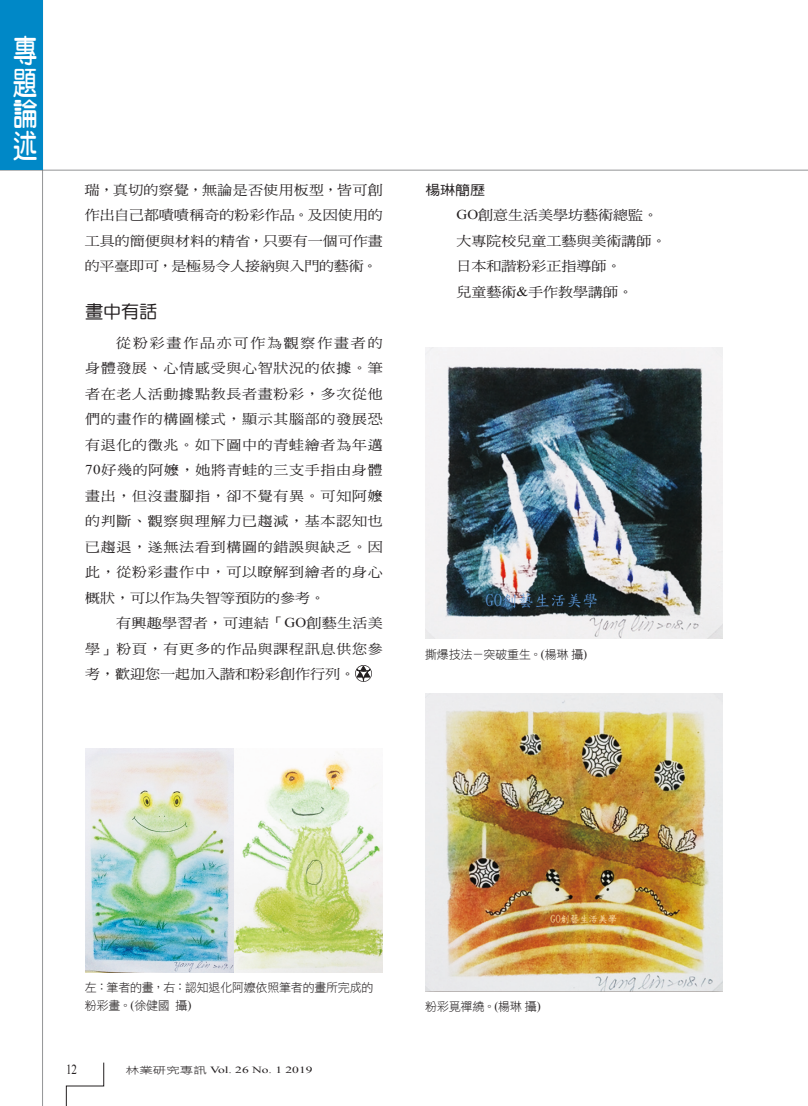
<style>
.page{position:relative;width:808px;height:1106px;background:#fff}
.page>*{position:absolute;margin:0;border:0;box-sizing:border-box;transform-origin:0 0}
.t1{font:31.5px/31.5px "DF Yuan W7 WINP BF";color:#fff;text-align:justify;scale:.77 1}
._02-內文中標標準{font:18px "DF Yuan W5 WINP BF";color:#231f20}
.t2{font:13.8px "Times New Roman";color:#231f20;scale:.8 1}
._01內文{font:13.5px/25.5px "DF Ming W5 WINP BF";color:#231f20;text-align:justify;scale:1.11 1}
._07小標齊左2{font:13.5px "DF Hei W5 WINP BF";color:#231f20;scale:1.11 1}
._06圖說{font:12px/18px "DF Hei W3 WINP BF";letter-spacing:-.015em;color:#231f20}
.t3{font:9.45px "Times New Roman";color:#231f20;scale:1.43 1}
.s1{font-family:"Times New Roman"}
.s2{font-family:"DF Hei W3 WINP BF"}
</style>
<div class="page">
<hr style="left:0;top:170px;width:808px;height:1px;background:#6c6d70">
<hr style="left:42px;top:0;width:1px;height:1106px;background:#6c6d70">
<svg style="left:66px;top:1062px;width:38px;height:44px"></svg>
<div style="left:0;top:0;width:43px;height:170px;background:#0088c7"></div>
<svg style="left:355px;top:665px;width:17px;height:17px"></svg>
<img style="left:85px;top:748px;width:298px;height:224px">
<img style="left:425px;top:693px;width:298px;height:298px">
<img style="left:425px;top:347px;width:298px;height:291px">
<h1 class="t1" style="left:13px;top:35px;width:32px">專題論述</h1>
<p class="_01內文" style="left:85px;top:177px;width:270px">瑞，真切的察覺，無論是否使用板型，皆可創作出自己都嘖嘖稱奇的粉彩作品。及因使用的工具的簡便與材料的精省，只要有一個可作畫的平臺即可，是極易令人接納與入門的藝術。</p>
<p class="_02-內文中標標準" style="left:85px;top:302px;width:73px">畫中有話</p>
<p class="_01內文" style="left:85px;top:330px;width:270px;text-indent:31px">從粉彩畫作品亦可作為觀察作畫者的身體發展、心情感受與心智狀況的依據。筆者在老人活動據點教長者畫粉彩，多次從他們的畫作的構圖樣式，顯示其腦部的發展恐有退化的徵兆。如下圖中的青蛙繪者為年邁<span class="s1">70</span>好幾的阿嬤，她將青蛙的三支手指由身體畫出，但沒畫腳指，卻不覺有異。可知阿嬤的判斷、觀察與理解力已趨減，基本認知也已趨退，遂無法看到構圖的錯誤與缺乏。因此，從粉彩畫作中，可以瞭解到繪者的身心概狀，可以作為失智等預防的參考。</p>
<p class="_01內文" style="left:85px;top:610px;width:270px;text-indent:31px">有興趣學習者，可連結「<span class="s1">GO</span>創藝生活美學」粉頁，有更多的作品與課程訊息供您參考，歡迎您一起加入諧和粉彩創作行列。</p>
<p class="_07小標齊左2" style="left:425px;top:183px;width:56px">楊琳簡歷</p>
<p class="_01內文" style="left:456px;top:202px;width:183px"><span class="s1">GO</span>創意生活美學坊藝術總監。</p>
<p class="_01內文" style="left:456px;top:228px;width:191px">大專院校兒童工藝與美術講師。</p>
<p class="_01內文" style="left:456px;top:253px;width:150px">日本和諧粉彩正指導師。</p>
<p class="_01內文" style="left:456px;top:279px;width:161px">兒童藝術<span class="s1">&amp;</span>手作教學講師。</p>
<p class="_06圖說" style="left:425px;top:645px;width:164px">撕爆技法－突破重生。<span class="s1">(</span>楊琳攝<span class="s1">)</span></p>
<p class="_06圖說" style="left:85px;top:978px;width:290px">左：筆者的畫，右：認知退化阿嬤依照筆者的畫所完成的粉彩畫。<span class="s1">(</span>徐健國 攝<span class="s1">)</span></p>
<p class="t2" style="left:66px;top:1060px;width:15px">12</p>
<p class="t3" style="left:126px;top:1063px;width:132px"><span class="s2">林業研究專訊</span> Vol. 26 No. 1 2019</p>
<p class="_06圖說" style="left:425px;top:997px;width:117px">粉彩覓禪繞。<span class="s1">(</span>楊琳攝<span class="s1">)</span></p>
</div>
